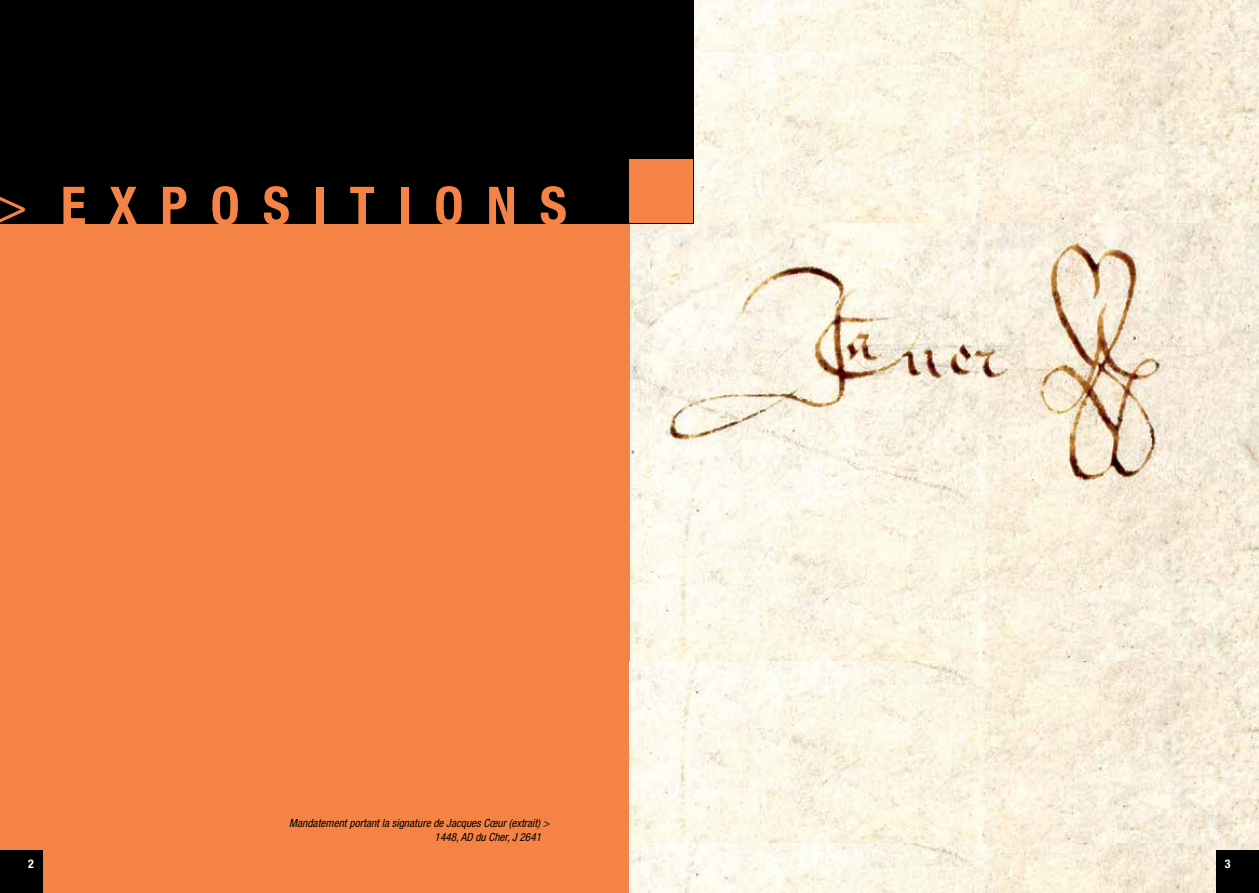
<style>
.page{position:relative;width:1259px;height:893px;background:#fff}
.page>*{position:absolute;margin:0;border:0;box-sizing:border-box;transform-origin:0 0}
.t1{font:700 condensed 52.5px "Helvetica Neue LT Std";letter-spacing:.44em;color:#f58345}
.t2{font:700 condensed 12px "Helvetica Neue LT Std";color:#fff}
.t3{font:italic condensed 11.25px/13.5px "Helvetica Neue LT Std";color:#000}
</style>
<div class="page">
<img style="left:693px;top:51px;width:566px;height:172px">
<img style="left:693px;top:0;width:566px;height:51px">
<img style="left:629px;top:223px;width:630px;height:438px">
<div style="left:0;top:157px;width:629px;height:736px;background:#f58345"></div>
<div style="left:0;top:0;width:693px;height:223px;background:#000"></div>
<div style="left:629px;top:159px;width:64px;height:64px;background:#f58345"></div>
<svg style="left:0;top:197px;width:25px;height:26px"></svg>
<img style="left:629px;top:661px;width:630px;height:232px">
<div style="left:0;top:850px;width:43px;height:43px;background:#000"></div>
<div style="left:1216px;top:850px;width:43px;height:43px;background:#000"></div>
<h1 class="t1" style="left:61px;top:174px;width:507px">EXPOSITIONS</h1>
<p class="t3" style="left:435px;top:817px;width:116px;text-indent:-145px">Mandatement portant la signature de Jacques Cœur (extrait) &gt;<br>1448, AD du Cher, J 2641</p>
<p class="t2" style="left:28px;top:856px;width:7px">2</p>
<p class="t2" style="left:1225px;top:856px;width:7px">3</p>
</div>
